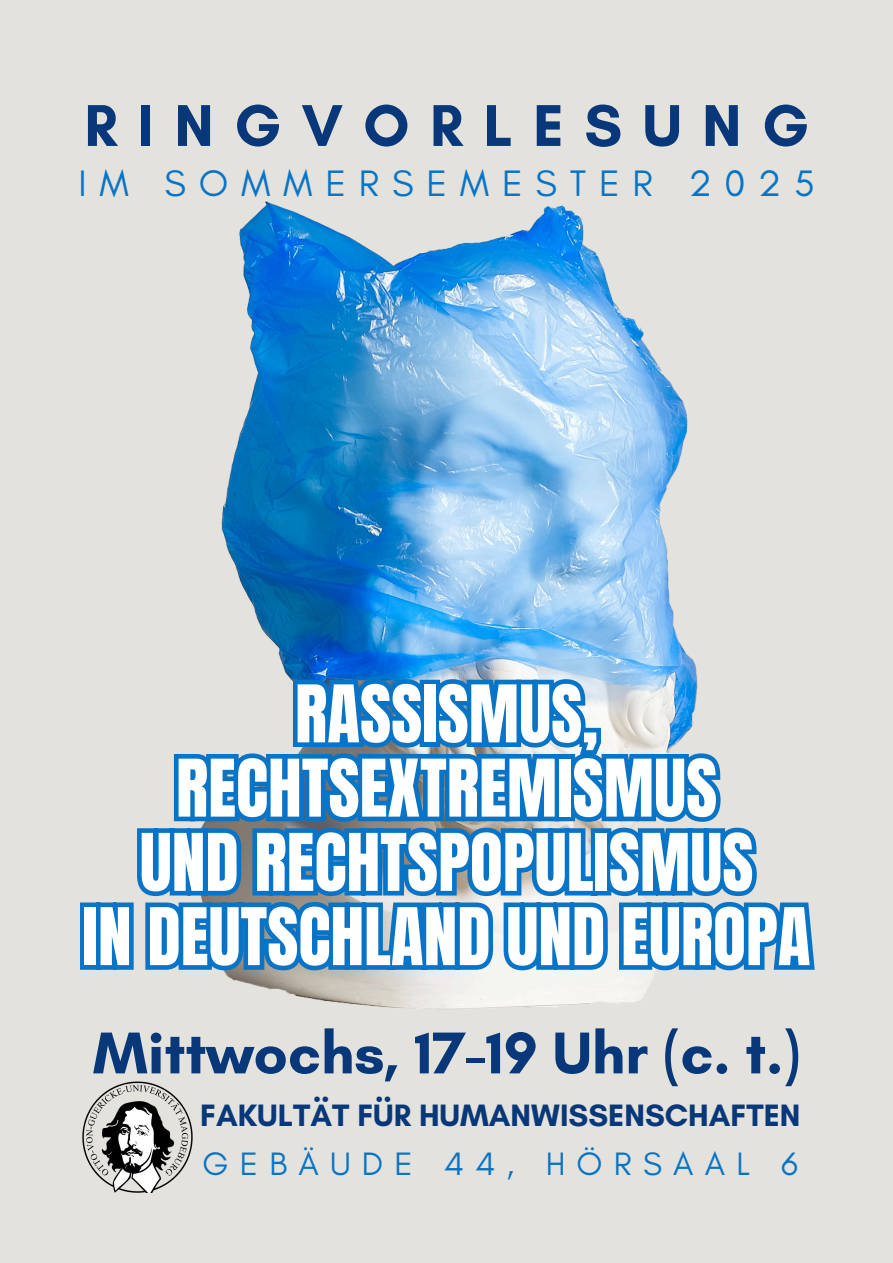
<style>
.page{position:relative;width:893px;height:1263px;background:#e4e2dd}
.page>*{position:absolute;margin:0;border:0;box-sizing:border-box;transform-origin:0 0}
.t1{font:67.5px/74.2px "Anton";color:#fff;text-align:center}
.t2{font:700 60px "Glacial Indifference";color:#08387a}
.t3{font:700 60px "Glacial Indifference";letter-spacing:.34em;color:#08387a}
.t4{font:37.5px "Glacial Indifference";letter-spacing:.34em;color:#0774c7}
.t5{font:33px "Glacial Indifference";letter-spacing:.34em;color:#0774c7}
.t6{font:700 31.5px "Glacial Indifference";color:#08387a}
</style>
<div class="page">
<img style="left:221px;top:201px;width:470px;height:457px">
<img style="left:82px;top:1081px;width:111px;height:112px">
<svg style="left:285px;top:584px;width:320px;height:74px;background:#4ea0de"></svg>
<img style="left:280px;top:658px;width:418px;height:74px">
<svg style="left:137px;top:732px;width:619px;height:110px"></svg>
<svg style="left:80px;top:842px;width:735px;height:167px"></svg>
<h2 class="t3" style="left:84px;top:89px;width:726px">RINGVORLESUNG</h2>
<p class="t4" style="left:78px;top:161px;width:737px">IM SOMMERSEMESTER 2025</p>
<h4 class="t1" style="left:83px;top:678px;width:729px">RASSISMUS,<br>RECHTSEXTREMISMUS<br>UND RECHTSPOPULISMUS<br>IN DEUTSCHLAND UND EUROPA</h4>
<p class="t2" style="left:93px;top:1016px;width:709px">Mittwochs, 17-19 Uhr (c. t.)</p>
<h1 class="t6" style="left:200px;top:1096px;width:602px">FAKULTÄT FÜR HUMANWISSENSCHAFTEN</h1>
<h3 class="t5" style="left:203px;top:1143px;width:597px">GEBÄUDE 44, HÖRSAAL 6</h3>
</div>
